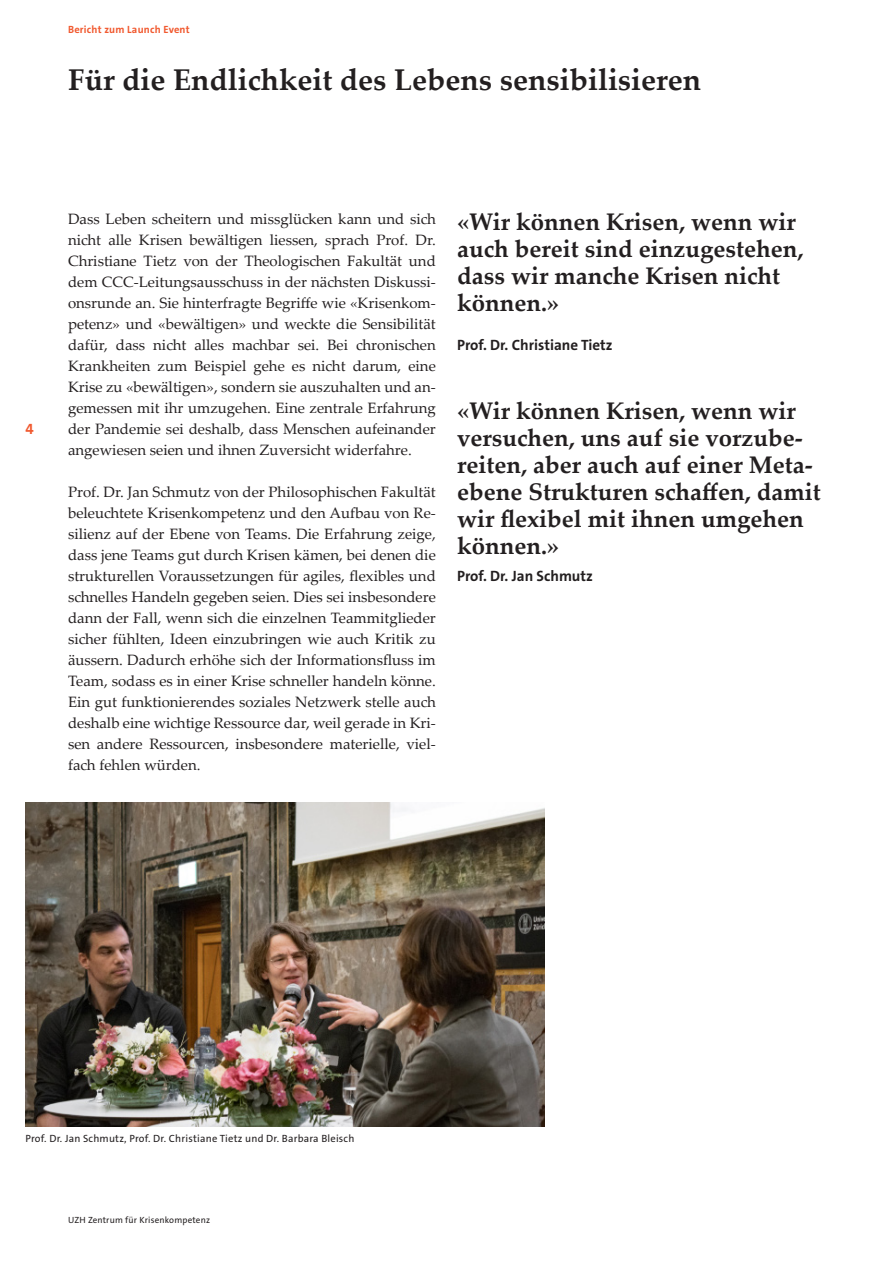
<style>
.page{position:relative;width:893px;height:1263px;background:#fff}
.page>*{position:absolute;margin:0;border:0;box-sizing:border-box;transform-origin:0 0}
.Titel{font:700 30px "Palatino Linotype";color:#231f20}
.Zwischentitel_1{font:700 24px/27px "Palatino Linotype";color:#231f20}
.Lauftext{font:15px/21px "Palatino Linotype";color:#231f20;text-align:justify}
.Lauftext-2{font:15px "The Sans LP7 Bld";color:#231f20}
.Zwischentitel_2{font:15px "The Sans LP7 Bld";color:#231f20}
.t1{font:15px "The Sans LP7 Bld";color:#f1592f}
.Legende_Impressum{font:10.5px "The Sans LP5 Plain";letter-spacing:.02em;color:#231f20}
.t2{font:10.5px "The Sans LP7 Bld";letter-spacing:.02em;color:#f1592f}
.t3{font:9px "The Sans LP5 Plain";letter-spacing:.02em;color:#231f20}
</style>
<div class="page">
<img style="left:26px;top:802px;width:518px;height:324px">
<p class="t2" style="left:68px;top:23px;width:123px">Bericht zum Launch Event</p>
<p class="Titel" style="left:68px;top:58px;width:635px">Für die Endlichkeit des Lebens sensibilisieren</p>
<p class="t1" style="left:26px;top:419px;width:10px">4</p>
<p class="Lauftext" style="left:68px;top:208px;width:369px">Dass Leben scheitern und missglücken kann und sich nicht alle Krisen bewältigen liessen, sprach Prof. Dr.<br>Christiane Tietz von der Theologischen Fakultät und dem CCC-Leitungsausschuss in der nächsten Diskussi&shy;onsrunde an. Sie hinterfragte Begriffe wie «Krisenkom&shy;petenz» und «bewältigen» und weckte die Sensibilität dafür, dass nicht alles machbar sei. Bei chronischen Krankheiten zum Beispiel gehe es nicht darum, eine Krise zu «bewältigen», sondern sie auszuhalten und an&shy;gemessen mit ihr umzugehen. Eine zentrale Erfahrung der Pandemie sei deshalb, dass Menschen aufeinander angewiesen seien und ihnen Zuversicht widerfahre.</p>
<p class="Lauftext" style="left:68px;top:481px;width:369px">Prof. Dr. Jan Schmutz von der Philosophischen Fakultät beleuchtete Krisenkompetenz und den Aufbau von Re&shy;silienz auf der Ebene von Teams. Die Erfahrung zeige, dass jene Teams gut durch Krisen kämen, bei denen die strukturellen Voraussetzungen für agiles, flexibles und schnelles Handeln gegeben seien. Dies sei insbesondere dann der Fall, wenn sich die einzelnen Teammitglieder sicher fühlten, Ideen einzubringen wie auch Kritik zu äussern. Dadurch erhöhe sich der Informationsfluss im Team, sodass es in einer Krise schneller handeln könne.<br>Ein gut funktionierendes soziales Netzwerk stelle auch deshalb eine wichtige Ressource dar, weil gerade in Kri&shy;sen andere Ressourcen, insbesondere materielle, viel&shy;fach fehlen würden.</p>
<p class="Zwischentitel_1" style="left:457px;top:208px;width:348px">«Wir können Krisen, wenn wir auch bereit sind einzugestehen, dass wir manche Krisen nicht können.»</p>
<p class="Lauftext-2" style="left:457px;top:335px;width:157px">Prof. Dr. Christiane Tietz</p>
<p class="Zwischentitel_1" style="left:457px;top:397px;width:365px">«Wir können Krisen, wenn wir versuchen, uns auf sie vorzube&shy;reiten, aber auch auf einer Meta&shy;ebene Strukturen schaffen, damit wir flexibel mit ihnen umgehen können.»</p>
<p class="Zwischentitel_2" style="left:457px;top:566px;width:137px">Prof. Dr. Jan Schmutz</p>
<p class="Legende_Impressum" style="left:26px;top:1132px;width:330px">Prof. Dr. Jan Schmutz, Prof. Dr. Christiane Tietz und Dr. Barbara Bleisch</p>
<p class="t3" style="left:68px;top:1214px;width:144px">UZH Zentrum für Krisenkompetenz</p>
</div>
